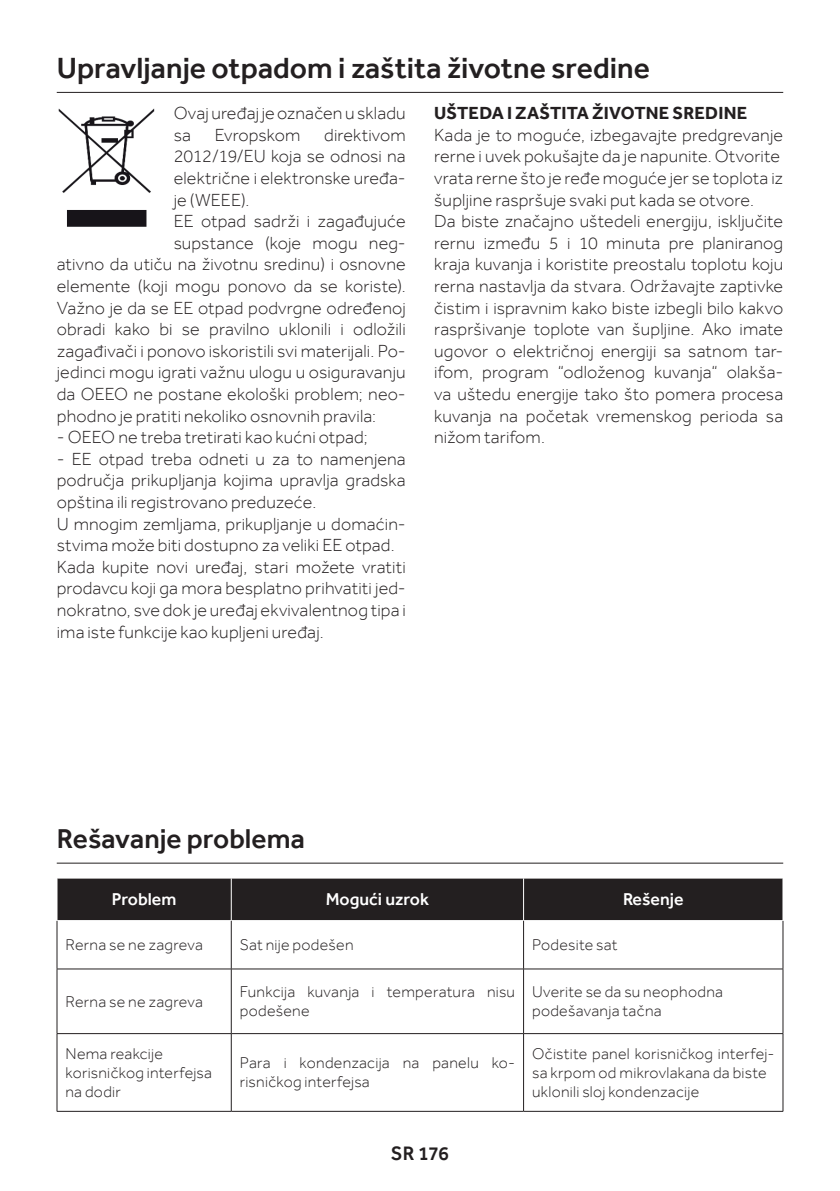
<style>
.page{position:relative;width:840px;height:1191px;background:#fff}
.page>*{position:absolute;margin:0;border:0;box-sizing:border-box;transform-origin:0 0}
.t1{font:500 30px "Effra";color:#231f20}
.t2{font:500 28px "Effra";color:#231f20}
.t3{font:500 20px "Effra";color:#231f20}
.t4{font:300 18px/21.6px "Effra";letter-spacing:.01em;color:#231f20}
.t5{font:700 18px "Effra";letter-spacing:.01em;color:#231f20}
.t6{font:500 17.6px "Effra";color:#fff}
.t7{font:300 16px/19.2px "Effra";letter-spacing:.015em;color:#231f20}
</style>
<div class="page">
<hr style="left:57px;top:92px;width:725px;height:1px;background:#231f20">
<img style="left:58px;top:108px;width:97px;height:119px">
<hr style="left:57px;top:862px;width:725px;height:1px;background:#231f20">
<div style="left:58px;top:878px;width:724px;height:42px;background:#231f20"></div>
<hr style="left:231px;top:878px;width:1px;height:42px;background:#fff">
<hr style="left:523px;top:878px;width:1px;height:42px;background:#fff">
<hr style="left:57px;top:921px;width:1px;height:47px;background:#231f20">
<hr style="left:231px;top:921px;width:1px;height:47px;background:#231f20">
<hr style="left:523px;top:921px;width:1px;height:47px;background:#231f20">
<hr style="left:782px;top:921px;width:1px;height:47px;background:#231f20">
<hr style="left:57px;top:968px;width:174px;height:1px;background:#231f20">
<hr style="left:57px;top:969px;width:1px;height:64px;background:#231f20">
<hr style="left:231px;top:968px;width:292px;height:1px;background:#231f20">
<hr style="left:231px;top:969px;width:1px;height:64px;background:#231f20">
<hr style="left:523px;top:968px;width:259px;height:1px;background:#231f20">
<hr style="left:523px;top:969px;width:1px;height:64px;background:#231f20">
<hr style="left:782px;top:969px;width:1px;height:64px;background:#231f20">
<hr style="left:57px;top:1033px;width:174px;height:1px;background:#231f20">
<hr style="left:57px;top:1033px;width:1px;height:78px;background:#231f20">
<hr style="left:231px;top:1033px;width:292px;height:1px;background:#231f20">
<hr style="left:231px;top:1033px;width:1px;height:78px;background:#231f20">
<hr style="left:523px;top:1033px;width:259px;height:1px;background:#231f20">
<hr style="left:523px;top:1033px;width:1px;height:78px;background:#231f20">
<hr style="left:782px;top:1033px;width:1px;height:78px;background:#231f20">
<hr style="left:57px;top:1111px;width:174px;height:1px;background:#231f20">
<hr style="left:231px;top:1111px;width:292px;height:1px;background:#231f20">
<hr style="left:523px;top:1111px;width:259px;height:1px;background:#231f20">
<h1 class="t1" style="left:57px;top:50px;width:594px">Upravljanje otpadom i zaštita životne sredine</h1>
<p class="t4" style="left:173px;top:102px;width:233px">Ovaj uređaj je označen u skladu sa</p>
<p class="t5" style="left:434px;top:102px;width:314px">UŠTEDA I ZAŠTITA ŽIVOTNE SREDINE</p>
<p class="t4" style="left:434px;top:124px;width:350px">Kada je to moguće, izbegavajte predgrevanje rerne i uvek pokušajte da je napunite. Otvorite vrata rerne što je ređe moguće jer se toplota iz šupljine raspršuje svaki put kada se otvore.<br>Da biste značajno uštedeli energiju, isključite rernu između 5 i 10 minuta pre planiranog kraja kuvanja i koristite preostalu toplotu koju rerna nastavlja da stvara. Održavajte zaptivke čistim i ispravnim kako biste izbegli bilo kakvo raspršivanje toplote van šupljine. Ako imate ugovor o električnoj energiji sa satnom tar&shy;ifom, program “odloženog kuvanja“ olakša&shy;va uštedu energije tako što pomera procesa kuvanja na početak vremenskog perioda sa nižom tarifom.</p>
<p class="t4" style="left:214px;top:124px;width:87px">Evropskom</p>
<p class="t4" style="left:324px;top:124px;width:83px">direktivom</p>
<p class="t4" style="left:173px;top:145px;width:233px">2012/19/EU koja se odnosi na</p>
<p class="t4" style="left:173px;top:167px;width:233px">električne i elektronske uređa-</p>
<p class="t4" style="left:173px;top:188px;width:77px">je (WEEE).</p>
<p class="t4" style="left:173px;top:210px;width:233px">EE otpad sadrži i zagađujuće</p>
<p class="t4" style="left:173px;top:232px;width:233px">supstance (koje mogu neg-</p>
<p class="t4" style="left:57px;top:253px;width:350px">ativno da utiču na životnu sredinu) i osnovne</p>
<p class="t4" style="left:57px;top:275px;width:350px">elemente (koji mogu ponovo da se koriste).</p>
<p class="t4" style="left:57px;top:296px;width:350px">Važno je da se EE otpad podvrgne određenoj</p>
<p class="t4" style="left:57px;top:318px;width:350px">obradi kako bi se pravilno uklonili i odložili</p>
<p class="t4" style="left:57px;top:340px;width:350px">zagađivači i ponovo iskoristili svi materijali. Po-</p>
<p class="t4" style="left:57px;top:361px;width:350px">jedinci mogu igrati važnu ulogu u osiguravanju</p>
<p class="t4" style="left:57px;top:383px;width:350px">da OEEO ne postane ekološki problem; neo-</p>
<p class="t4" style="left:57px;top:404px;width:321px">phodno je pratiti nekoliko osnovnih pravila:</p>
<p class="t4" style="left:57px;top:426px;width:312px">- OEEO ne treba tretirati kao kućni otpad;</p>
<p class="t4" style="left:57px;top:448px;width:350px">- EE otpad treba odneti u za to namenjena područja prikupljanja kojima upravlja gradska opština ili registrovano preduzeće.<br>U mnogim zemljama, prikupljanje u domaćin&shy;stvima može biti dostupno za veliki EE otpad.<br>Kada kupite novi uređaj, stari možete vratiti prodavcu koji ga mora besplatno prihvatiti jed&shy;nokratno, sve dok je uređaj ekvivalentnog tipa i ima iste funkcije kao kupljeni uređaj.</p>
<h2 class="t2" style="left:57px;top:822px;width:249px">Rešavanje problema</h2>
<p class="t6" style="left:112px;top:889px;width:66px">Problem</p>
<p class="t6" style="left:325px;top:889px;width:105px">Mogući uzrok</p>
<p class="t6" style="left:622px;top:889px;width:62px">Rešenje</p>
<p class="t7" style="left:65px;top:935px;width:139px">Rerna se ne zagreva</p>
<p class="t7" style="left:240px;top:935px;width:115px">Sat nije podešen</p>
<p class="t7" style="left:531px;top:935px;width:87px">Podesite sat</p>
<p class="t7" style="left:65px;top:991px;width:139px">Rerna se ne zagreva</p>
<p class="t7" style="left:240px;top:982px;width:276px">Funkcija kuvanja i temperatura nisu podešene</p>
<p class="t7" style="left:531px;top:982px;width:192px">Uverite se da su neophodna podešavanja tačna</p>
<p class="t7" style="left:65px;top:1043px;width:148px">Nema reakcije korisničkog interfejsa na dodir</p>
<p class="t7" style="left:240px;top:1053px;width:276px">Para i kondenzacija na panelu ko&shy;risničkog interfejsa</p>
<p class="t7" style="left:531px;top:1043px;width:244px">Očistite panel korisničkog interfej&shy;sa krpom od mikrovlakana da biste uklonili sloj kondenzacije</p>
<p class="t3" style="left:390px;top:1141px;width:60px">SR 176</p>
</div>
